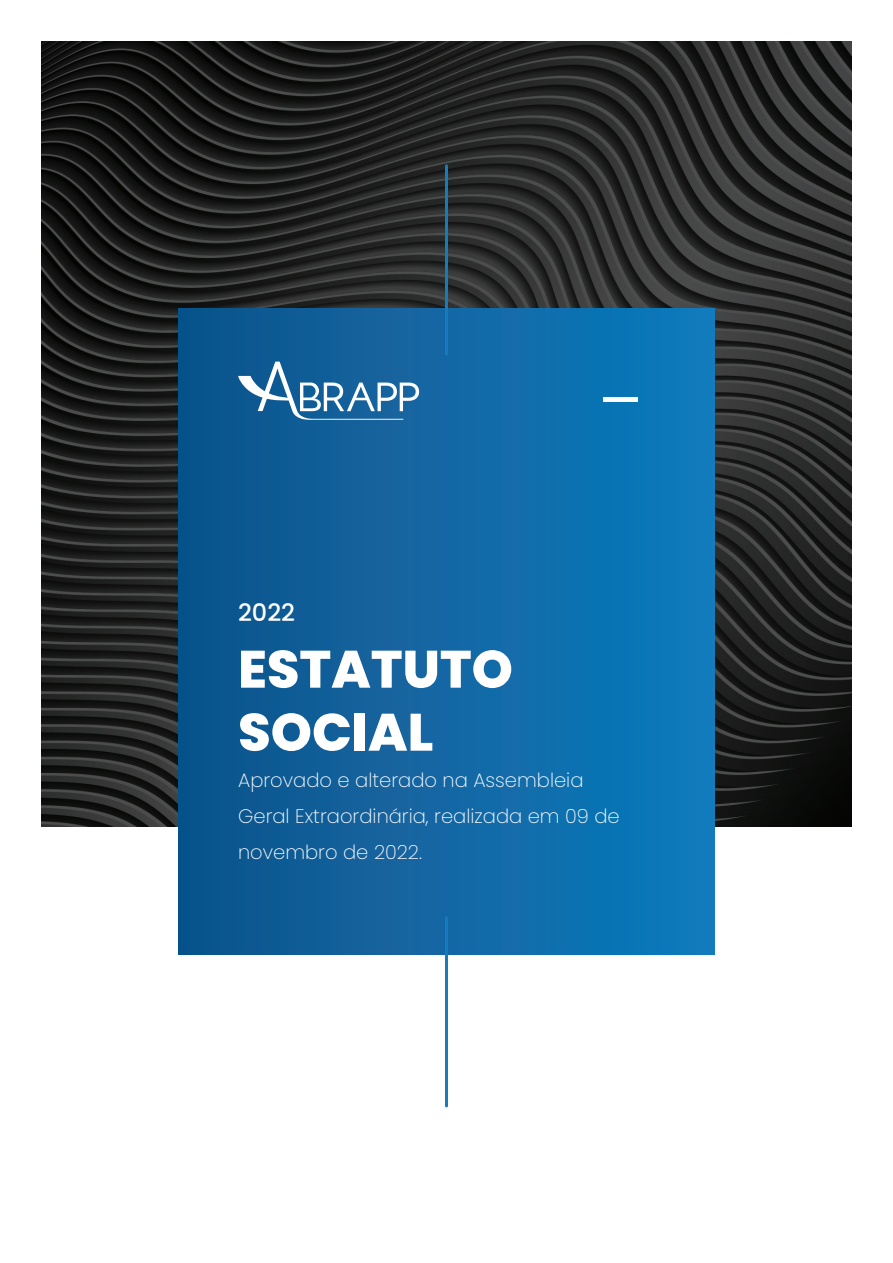
<style>
.page{position:relative;width:893px;height:1263px;background:#fff}
.page>*{position:absolute;margin:0;border:0;box-sizing:border-box;transform-origin:0 0}
.t1{font:800 52.5px/63px "Poppins";color:#fff}
.t2{font:500 24px "Poppins";color:#fff}
.t3{font:200 19.5px/36px "Poppins";color:#fff}
</style>
<div class="page">
<img style="left:41px;top:41px;width:811px;height:785px">
<div style="left:179px;top:308px;width:535px;height:647px;background:linear-gradient(to right,#0f538a,#0f7cbd)"></div>
<hr style="left:604px;top:398px;width:34px;height:4px;background:#fff">
<hr style="left:445px;top:918px;width:3px;height:188px;background:#147cbd">
<hr style="left:445px;top:166px;width:3px;height:188px;background:#147cbd">
<svg style="left:238px;top:362px;width:181px;height:58px"></svg>
<p class="t2" style="left:238px;top:598px;width:58px">2022</p>
<p class="t1" style="left:238px;top:638px;width:276px">ESTATUTO<br>SOCIAL</p>
<p class="t3" style="left:238px;top:762px;width:383px">Aprovado e alterado na Assembleia<br>Geral Extraordinária, realizada em 09 de novembro de 2022.</p>
</div>
